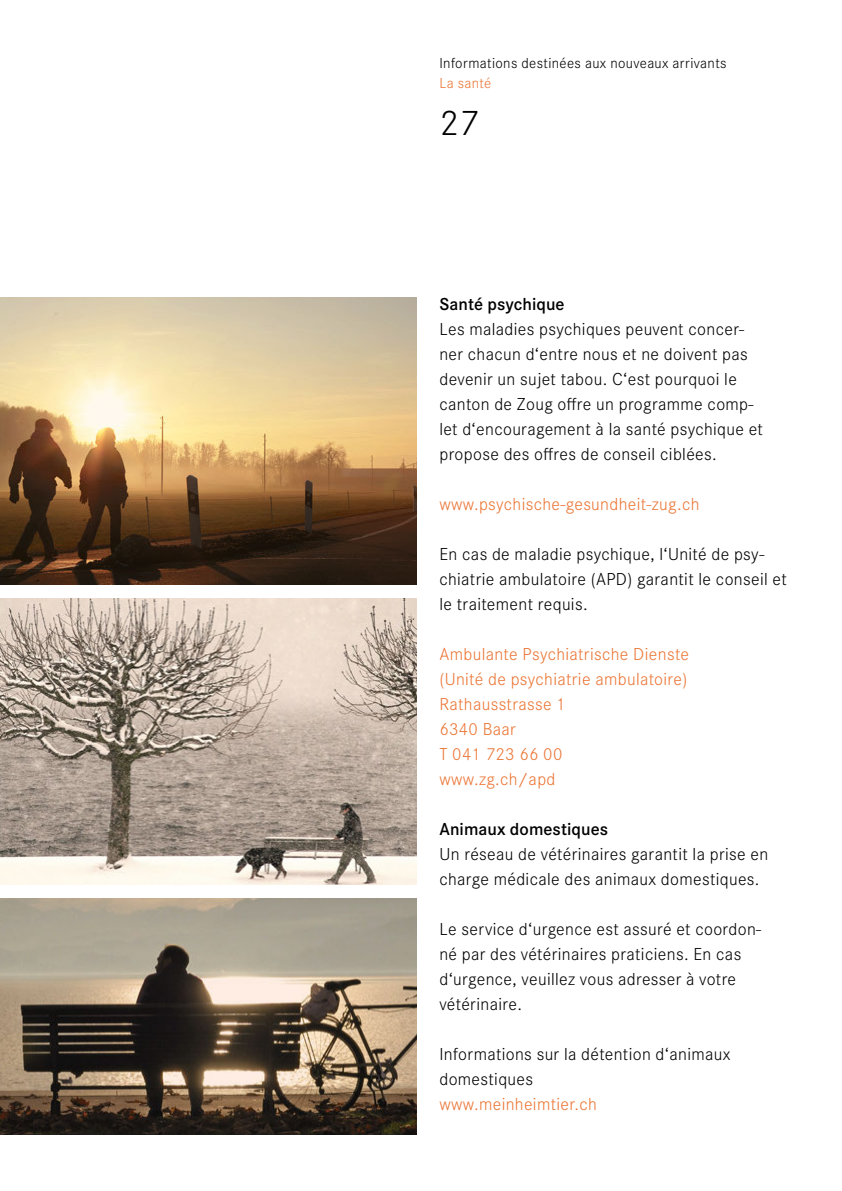
<style>
.page{position:relative;width:842px;height:1191px;background:#fff}
.page>*{position:absolute;margin:0;border:0;box-sizing:border-box;transform-origin:0 0}
.t1{font:300 37px "Corporate S";color:#000}
.t2{font:300 18px/25px "Corporate S";letter-spacing:.02em;color:#000}
.t3{font:300 18px/25px "Corporate S";letter-spacing:.02em;color:#eb7534}
.t4{font:600 18px "Corporate S";letter-spacing:.005em;color:#000}
.t5{font:300 15px "Corporate S";letter-spacing:.025em;color:#000}
.t6{font:300 15px "Corporate S";letter-spacing:.025em;color:#eb7534}
</style>
<div class="page">
<img style="left:0;top:298px;width:417px;height:287px">
<img style="left:0;top:899px;width:417px;height:236px">
<img style="left:0;top:598px;width:417px;height:287px">
<p class="t5" style="left:439px;top:53px;width:289px">Informations destinées aux nouveaux arrivants</p>
<p class="t6" style="left:439px;top:73px;width:53px">La santé</p>
<h1 class="t1" style="left:439px;top:98px;width:41px">27</h1>
<p class="t4" style="left:439px;top:293px;width:127px">Santé psychique</p>
<p class="t2" style="left:439px;top:315px;width:325px">Les maladies psychiques peuvent concer&shy;ner chacun d‘entre nous et ne doivent pas devenir un sujet tabou. C‘est pourquoi le canton de Zoug offre un programme comp&shy;let d‘encouragement à la santé psychique et propose des offres de conseil ciblées.</p>
<p class="t3" style="left:439px;top:490px;width:262px">www.psychische-gesundheit-zug.ch</p>
<p class="t2" style="left:439px;top:540px;width:349px">En cas de maladie psychique, l‘Unité de psy&shy;chiatrie ambulatoire (APD) garantit le conseil et le traitement requis.</p>
<p class="t3" style="left:439px;top:640px;width:251px">Ambulante Psychiatrische Dienste (Unité de psychiatrie ambulatoire)<br>Rathausstrasse 1<br>6340 Baar<br>T 041 723 66 00<br>www.zg.ch/apd</p>
<p class="t4" style="left:439px;top:818px;width:170px">Animaux domestiques</p>
<p class="t2" style="left:439px;top:840px;width:330px">Un réseau de vétérinaires garantit la prise en charge médicale des animaux domestiques.</p>
<p class="t2" style="left:439px;top:916px;width:323px">Le service d‘urgence est assuré et coordon&shy;né par des vétérinaires praticiens. En cas d‘urgence, veuillez vous adresser à votre vétérinaire.</p>
<p class="t2" style="left:439px;top:1041px;width:292px">Informations sur la détention d‘animaux domestiques</p>
<p class="t3" style="left:439px;top:1091px;width:159px">www.meinheimtier.ch</p>
</div>
